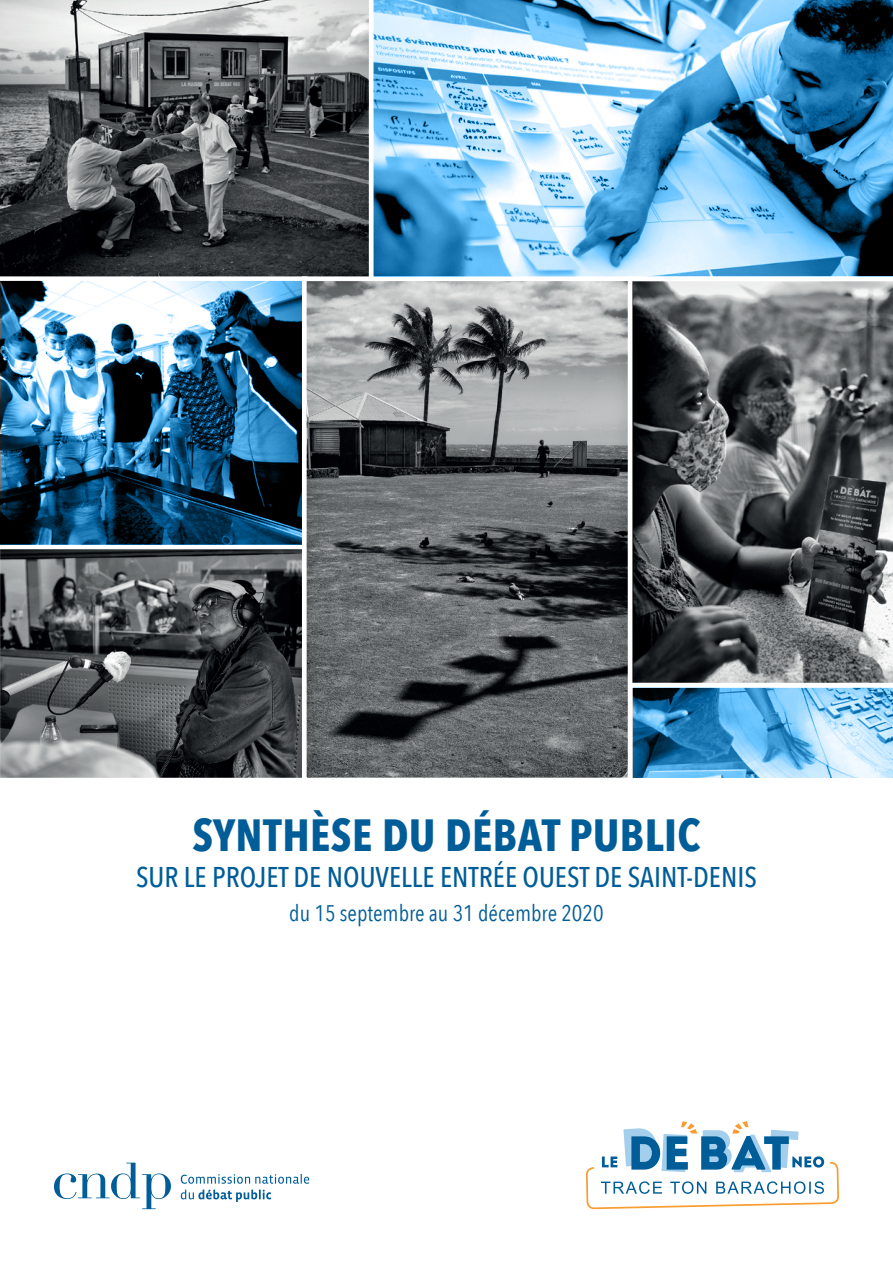
<style>
.page{position:relative;width:893px;height:1263px;background:#fff}
.page>*{position:absolute;margin:0;border:0;box-sizing:border-box;transform-origin:0 0}
.t1{font:700 45px "Avenir Next Condensed";letter-spacing:.01em;color:#005d98}
.t2{font:500 28.5px "Avenir Next Condensed";color:#005d98}
.t3{font:22.5px "Avenir Next Condensed";color:#005d98}
</style>
<div class="page">
<svg style="left:54px;top:1163px;width:255px;height:46px"></svg>
<svg style="left:586px;top:1121px;width:253px;height:88px"></svg>
<svg style="left:0;top:0;width:369px;height:276px;background:#5f6163"></svg>
<svg style="left:0;top:549px;width:302px;height:229px;background:#545758"></svg>
<svg style="left:632px;top:281px;width:261px;height:407px;background:#5d6061"></svg>
<svg style="left:0;top:276px;width:302px;height:269px"></svg>
<img style="left:308px;top:282px;width:318px;height:494px">
<div style="left:302px;top:276px;width:330px;height:506px;border:5px solid #fff"></div>
<svg style="left:633px;top:685px;width:260px;height:93px;background:#6cadd7"></svg>
<svg style="left:1px;top:281px;width:301px;height:264px;background:#3e6d8a"></svg>
<svg style="left:372px;top:0;width:521px;height:278px;background:#74add2"></svg>
<h1 class="t1" style="left:192px;top:807px;width:510px">SYNTHÈSE DU DÉBAT PUBLIC</h1>
<p class="t2" style="left:136px;top:860px;width:622px">SUR LE PROJET DE NOUVELLE ENTRÉE OUEST DE SAINT-DENIS</p>
<p class="t3" style="left:289px;top:894px;width:316px">du 15 septembre au 31 décembre 2020</p>
</div>
